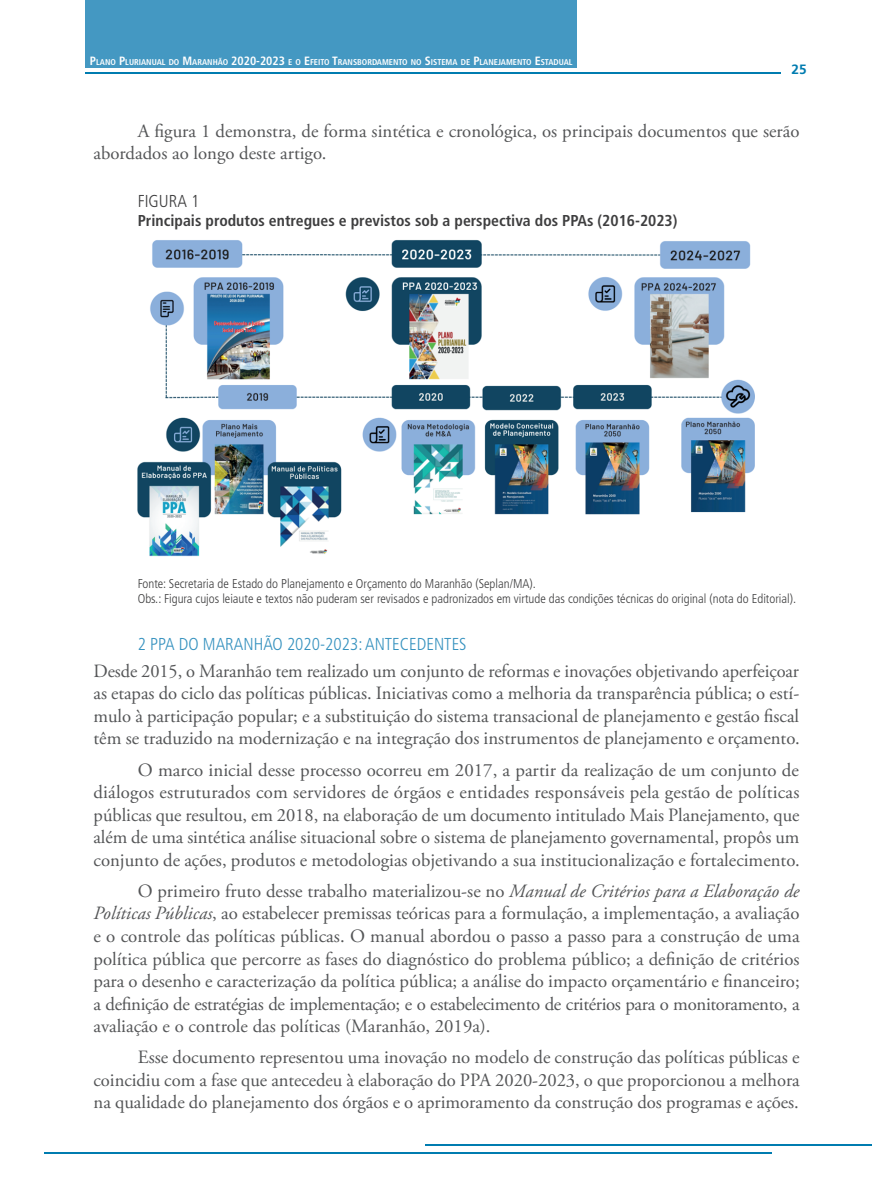
<style>
.page{position:relative;width:893px;height:1191px;background:#fff}
.page>*{position:absolute;margin:0;border:0;box-sizing:border-box;transform-origin:0 0}
.Paragrafo_Normal{font:18.75px/22.5px "Adobe Garamond Pro";color:#545557;text-align:justify}
.Paragrafo_sem_recuo{font:18.75px/22.5px "Adobe Garamond Pro";color:#545557;text-align:justify}
.t1{font:300 condensed 17.25px "Frutiger LT Pro";color:#3692bf}
.Tabela_ou_Grafico_Ti{font:300 condensed 17.25px "Frutiger LT Pro";color:#3e3e3f}
.Tabela_Sub_Titulo{font:700 condensed 15.75px "Frutiger LT Pro";color:#3e3e3f}
.t2{font:700 13.5px "Frutiger LT Pro";color:#007cb0}
.Tabela_fim{font:300 condensed 12.75px "Frutiger LT Pro";color:#3e3e3f}
.Tabela_inicio{font:300 condensed 12.75px "Frutiger LT Pro";color:#3e3e3f}
.t3{font:700 condensed 8.4px "Frutiger LT Pro";color:#fff}
.s1{font-size:12px}
.s2{font-style:italic}
</style>
<div class="page">
<hr style="left:86px;top:72px;width:695px;height:2px;background:#007cb0">
<hr style="left:425px;top:1144px;width:447px;height:1px;background:#007cb0">
<hr style="left:44px;top:1152px;width:727px;height:1px;background:#007cb0">
<div style="left:86px;top:0;width:491px;height:68px;background:#4498c2"></div>
<img style="left:137px;top:240px;width:618px;height:317px">
<p class="t3" style="left:90px;top:57px;width:484px"><span class="s1">P</span>LANO <span class="s1">P</span>LURIANUAL DO <span class="s1">M</span>ARANHÃO <span class="s1">2020-2023</span> E O <span class="s1">E</span> FEITO <span class="s1">T</span>RANSBORDAMENTO NO <span class="s1">S</span>ISTEMA DE <span class="s1">P</span>LANEJAMENTO <span class="s1">E</span>STADUAL</p>
<p class="t2" style="left:791px;top:61px;width:17px">25</p>
<p class="Paragrafo_Normal" style="left:94px;top:120px;width:707px;text-indent:44px">A figura 1 demonstra, de forma sintética e cronológica, os principais documentos que serão abordados ao longo deste artigo.</p>
<p class="Tabela_ou_Grafico_Ti" style="left:138px;top:191px;width:63px">FIGURA 1</p>
<p class="Tabela_Sub_Titulo" style="left:138px;top:211px;width:541px">Principais produtos entregues e previstos sob a perspectiva dos PPAs (2016-2023)</p>
<p class="Tabela_inicio" style="left:138px;top:576px;width:400px">Fonte: Secretaria de Estado do Planejamento e Orçamento do Maranhão (Seplan/MA).</p>
<p class="Tabela_fim" style="left:138px;top:591px;width:660px">Obs.: Figura cujos leiaute e textos não puderam ser revisados e padronizados em virtude das condições técnicas do original (nota do Editorial).</p>
<p class="t1" style="left:138px;top:634px;width:330px">2 PPA DO MARANHÃO 2020-2023: ANTECEDENTES</p>
<p class="Paragrafo_sem_recuo" style="left:94px;top:660px;width:708px">Desde 2015, o Maranhão tem realizado um conjunto de reformas e inovações objetivando aperfeiçoar as etapas do ciclo das políticas públicas. Iniciativas como a melhoria da transparência pública; o estí&shy;mulo à participação popular; e a substituição do sistema transacional de planejamento e gestão fiscal têm se traduzido na modernização e na integração dos instrumentos de planejamento e orçamento.</p>
<p class="Paragrafo_Normal" style="left:94px;top:759px;width:708px;text-indent:44px">O marco inicial desse processo ocorreu em 2017, a partir da realização de um conjunto de diálogos estruturados com servidores de órgãos e entidades responsáveis pela gestão de políticas públicas que resultou, em 2018, na elaboração de um documento intitulado Mais Planejamento, que além de uma sintética análise situacional sobre o sistema de planejamento governamental, propôs um conjunto de ações, produtos e metodologias objetivando a sua institucionalização e fortalecimento.</p>
<p class="Paragrafo_Normal" style="left:94px;top:880px;width:708px;text-indent:44px">O primeiro fruto desse trabalho materializou-se no <span class="s2">Manual de Critérios para a Elaboração de Políticas Públicas</span>, ao estabelecer premissas teóricas para a formulação, a implementação, a avaliação e o controle das políticas públicas. O manual abordou o passo a passo para a construção de uma política pública que percorre as fases do diagnóstico do problema público; a definição de critérios para o desenho e caracterização da política pública; a análise do impacto orçamentário e financeiro; a definição de estratégias de implementação; e o estabelecimento de critérios para o monitoramento, a avaliação e o controle das políticas (Maranhão, 2019a).</p>
<p class="Paragrafo_Normal" style="left:94px;top:1047px;width:708px;text-indent:44px">Esse documento representou uma inovação no modelo de construção das políticas públicas e coincidiu com a fase que antecedeu à elaboração do PPA 2020-2023, o que proporcionou a melhora na qualidade do planejamento dos órgãos e o aprimoramento da construção dos programas e ações.</p>
</div>
